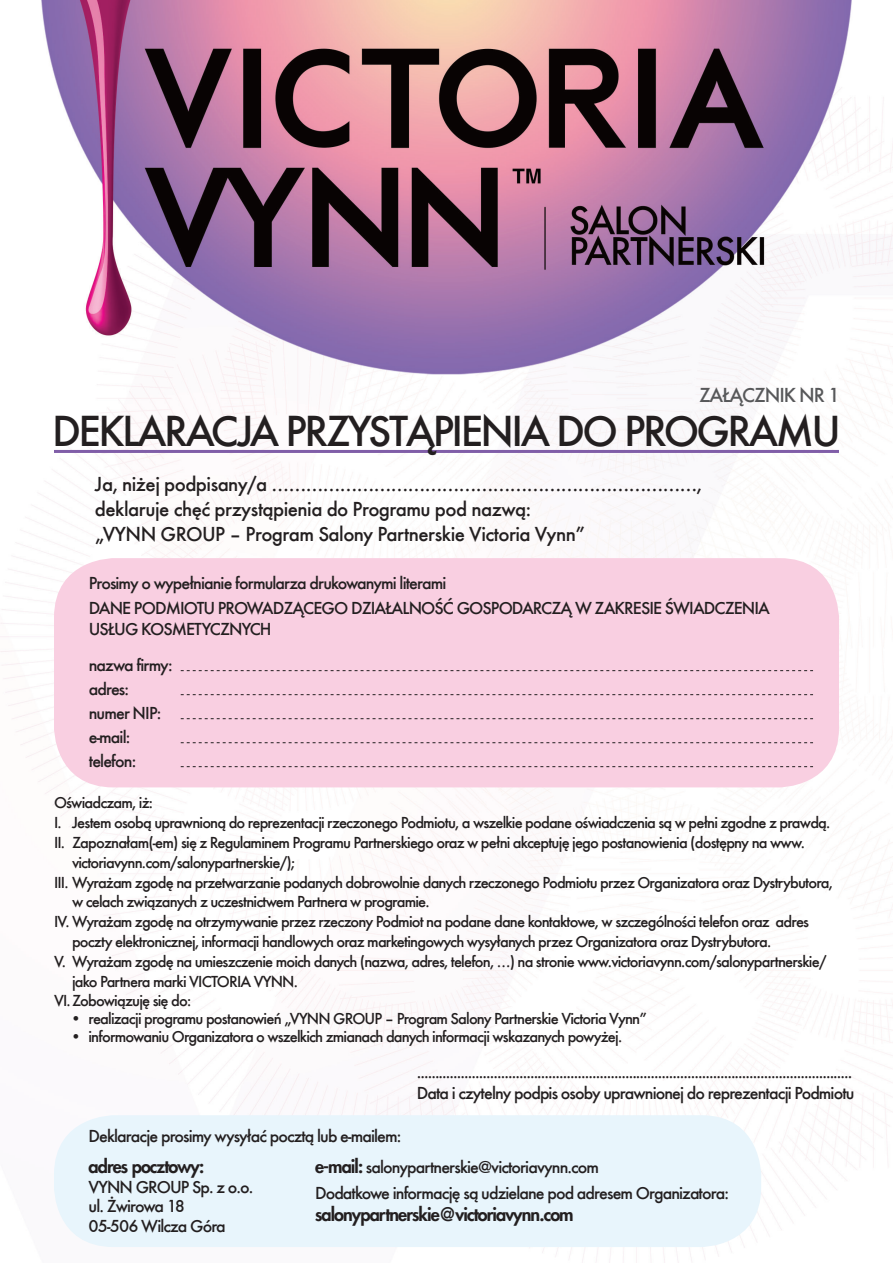
<style>
.page{position:relative;width:893px;height:1263px;background:#fff}
.page>*{position:absolute;margin:0;border:0;box-sizing:border-box;transform-origin:0 0}
.t1{font:500 45px "Futura TEE";letter-spacing:-.06em;color:#231f20}
.t2{font:500 21px "Futura TEE";letter-spacing:-.025em;color:#231f20}
.t3{font:500 21px "Futura TEE";letter-spacing:-.05em;color:#57585a}
.t4{font:500 18px/21.6px "Futura TEE";letter-spacing:-.05em;color:#231f20}
.t5{font:800 18px "Futura";letter-spacing:-.05em;color:#231f20}
.t6{font:500 16.5px/19.8px "Futura TEE";letter-spacing:-.05em;color:#231f20}
.s1{font-family:"Futura";font-weight:800}
</style>
<div class="page">
<img style="left:0;top:0;width:893px;height:1263px">
<hr style="left:54px;top:450px;width:785px;height:3px;background:#805ea8">
<div style="left:54px;top:558px;width:785px;height:229px;background:#f9cfe1;border-radius:60px"></div>
<svg style="left:181px;top:670px;width:632px;height:1px"></svg>
<svg style="left:181px;top:694px;width:632px;height:1px"></svg>
<svg style="left:181px;top:718px;width:632px;height:1px"></svg>
<svg style="left:181px;top:742px;width:632px;height:1px"></svg>
<svg style="left:181px;top:766px;width:632px;height:1px"></svg>
<div style="left:54px;top:1115px;width:707px;height:132px;background:#e8f5fc;border-radius:60px"></div>
<p class="t3" style="left:699px;top:383px;width:143px">ZAŁĄCZNIK NR 1</p>
<p class="t1" style="left:52px;top:405px;width:790px">DEKLARACJA PRZYSTĄPIENIA DO PROGRAMU</p>
<p class="t2" style="left:95px;top:471px;width:609px">Ja, niżej podpisany/a …………………………………………………………………,</p>
<p class="t2" style="left:95px;top:496px;width:438px">deklaruje chęć przystąpienia do Programu pod nazwą:</p>
<p class="t2" style="left:95px;top:522px;width:492px">„VYNN GROUP – Program Salony Partnerskie Victoria Vynn”</p>
<p class="t4" style="left:89px;top:572px;width:359px">Prosimy o wypełnianie formularza drukowanymi literami</p>
<p class="t4" style="left:89px;top:597px;width:683px">DANE PODMIOTU PROWADZĄCEGO DZIAŁALNOŚĆ GOSPODARCZĄ W ZAKRESIE ŚWIADCZENIA<br>USŁUG KOSMETYCZNYCH</p>
<p class="t4" style="left:89px;top:654px;width:85px">nazwa firmy:</p>
<p class="t4" style="left:89px;top:678px;width:42px">adres:</p>
<p class="t4" style="left:89px;top:702px;width:74px">numer NIP:</p>
<p class="t4" style="left:89px;top:726px;width:43px">e-mail:</p>
<p class="t4" style="left:89px;top:750px;width:49px">telefon:</p>
<p class="t6" style="left:54px;top:793px;width:100px">Oświadczam, iż:</p>
<p class="t6" style="left:54px;top:813px;width:778px">I. Jestem osobą uprawnioną do reprezentacji rzeczonego Podmiotu, a wszelkie podane oświadczenia są w pełni zgodne z prawdą.</p>
<p class="t6" style="left:72px;top:832px;width:734px;text-indent:-18px">II. Zapoznałam(-em) się z Regulaminem Programu Partnerskiego oraz w pełni akceptuję jego postanowienia (dostępny na www. victoriavynn.com/salonypartnerskie/);</p>
<p class="t6" style="left:72px;top:872px;width:762px;text-indent:-18px">III. Wyrażam zgodę na przetwarzanie podanych dobrowolnie danych rzeczonego Podmiotu przez Organizatora oraz Dystrybutora, w celach związanych z uczestnictwem Partnera w programie.</p>
<p class="t6" style="left:72px;top:912px;width:739px;text-indent:-18px">IV. Wyrażam zgodę na otrzymywanie przez rzeczony Podmiot na podane dane kontaktowe, w szczególności telefon oraz adres poczty elektronicznej, informacji handlowych oraz marketingowych wysyłanych przez Organizatora oraz Dystrybutora.</p>
<p class="t6" style="left:72px;top:951px;width:756px;text-indent:-18px">V. Wyrażam zgodę na umieszczenie moich danych (nazwa, adres, telefon, …) na stronie www.victoriavynn.com/salonypartnerskie/ jako Partnera marki VICTORIA VYNN.</p>
<p class="t6" style="left:54px;top:991px;width:139px">VI.Zobowiązuję się do:</p>
<p class="t6" style="left:71px;top:1009px;width:578px">• realizacji programu postanowień „VYNN GROUP – Program Salony Partnerskie Victoria Vynn”</p>
<p class="t6" style="left:71px;top:1027px;width:553px">• informowaniu Organizatora o wszelkich zmianach danych informacji wskazanych powyżej.</p>
<p class="t4" style="left:89px;top:1125px;width:314px">Deklaracje prosimy wysyłać pocztą lub e-mailem:</p>
<p class="t4" style="left:417px;top:1061px;width:437px">.......................................................................................................................</p>
<p class="t4" style="left:417px;top:1082px;width:439px">Data i czytelny podpis osoby uprawnionej do reprezentacji Podmiotu</p>
<p class="t5" style="left:89px;top:1155px;width:117px">adres pocztowy:</p>
<p class="t4" style="left:89px;top:1176px;width:166px">VYNN GROUP Sp. z o.o.</p>
<p class="t4" style="left:89px;top:1195px;width:98px">ul. Żwirowa 18</p>
<p class="t4" style="left:89px;top:1215px;width:139px">05-506 Wilcza Góra</p>
<p class="t4" style="left:315px;top:1156px;width:286px"><span class="s1">e-mail:</span> salonypartnerskie@victoriavynn.com</p>
<p class="t4" style="left:315px;top:1182px;width:415px">Dodatkowe informację są udzielane pod adresem Organizatora:</p>
<p class="t5" style="left:315px;top:1203px;width:260px">salonypartnerskie@victoriavynn.com</p>
</div>
